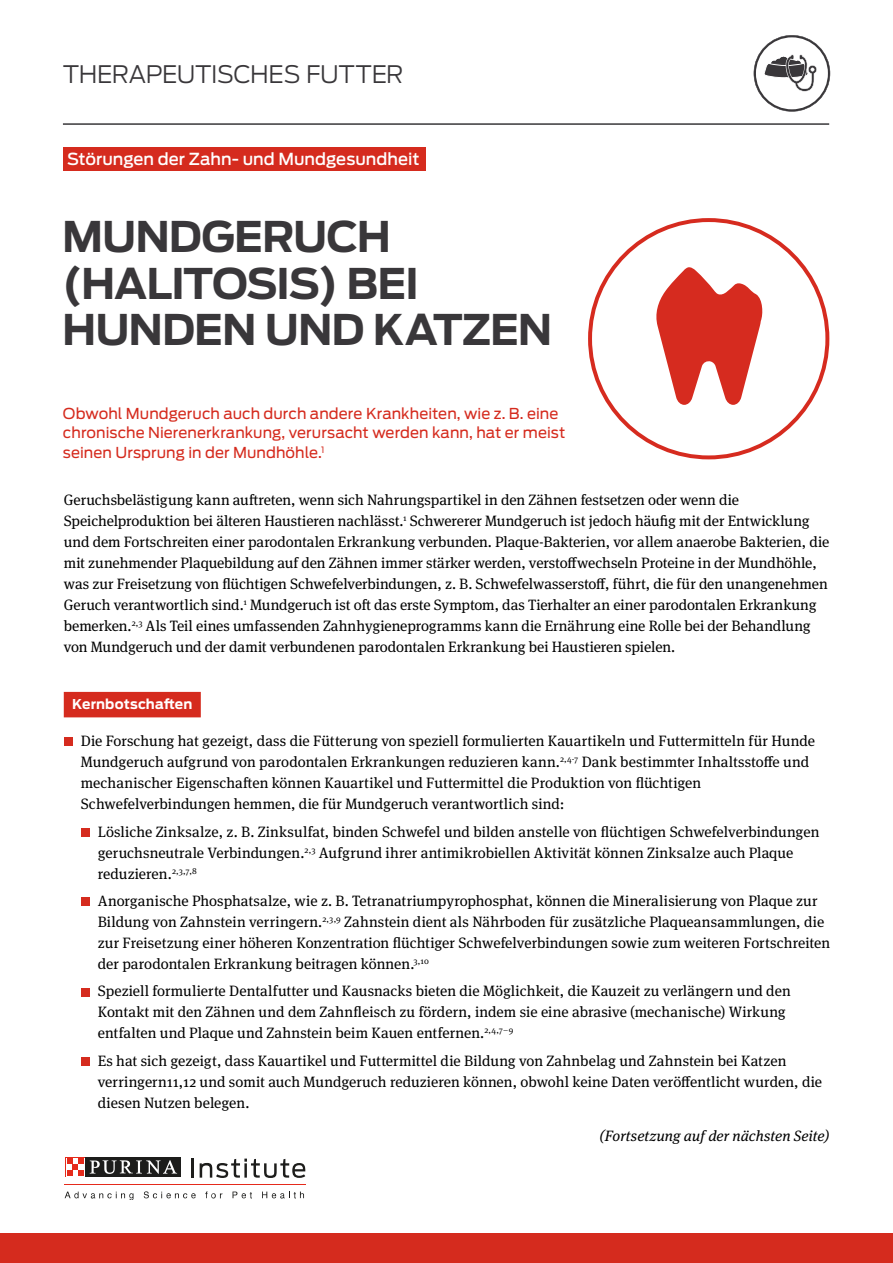
<style>
.page{position:relative;width:893px;height:1263px;background:#fff}
.page>*{position:absolute;margin:0;border:0;box-sizing:border-box;transform-origin:0 0}
.t1{font:700 42px/46.5px "Antenna";letter-spacing:-.025em;color:#39373a}
.t2{font:300 24px "Antenna";letter-spacing:-.015em;color:#39373a}
.t3{font:500 16.5px "Antenna";color:#fff}
.t4{font:15px/21px "Meta Serif Pro";color:#000}
.t5{font:15px/19.5px "Antenna";letter-spacing:.005em;color:#d52b1e}
.t6{font:italic 15px "Meta Serif Pro";letter-spacing:.005em;color:#000}
.t7{font:700 13.5px "Antenna";letter-spacing:.01em;color:#fff}
</style>
<div class="page">
<div style="left:0;top:1233px;width:893px;height:30px;background:#d52b1e"></div>
<hr style="left:65px;top:1184px;width:241px;height:1px;background:#e52a1b">
<svg style="left:192px;top:1158px;width:2px;height:19px"></svg>
<svg style="left:200px;top:1158px;width:105px;height:20px"></svg>
<svg style="left:65px;top:1191px;width:68px;height:9px"></svg>
<svg style="left:144px;top:1191px;width:52px;height:7px"></svg>
<svg style="left:205px;top:1191px;width:17px;height:7px"></svg>
<svg style="left:233px;top:1191px;width:19px;height:7px"></svg>
<svg style="left:262px;top:1191px;width:42px;height:7px"></svg>
<div style="left:65px;top:1157px;width:21px;height:20px;background:#1d1d1b"></div>
<svg style="left:65px;top:1157px;width:20px;height:20px"></svg>
<div style="left:86px;top:1157px;width:95px;height:20px;background:#1d1d1b"></div>
<svg style="left:90px;top:1160px;width:87px;height:14px"></svg>
<svg style="left:66px;top:1158px;width:18px;height:18px"></svg>
<svg style="left:67px;top:1158px;width:17px;height:17px"></svg>
<div style="left:63px;top:147px;width:362px;height:24px;background:#d52b1e"></div>
<hr style="left:63px;top:123px;width:766px;height:2px;background:#39373a">
<svg style="left:754px;top:35px;width:76px;height:77px"></svg>
<div style="left:64px;top:692px;width:137px;height:25px;background:#d52b1e"></div>
<div style="left:64px;top:738px;width:8px;height:8px;background:#d52b1e"></div>
<div style="left:81px;top:828px;width:8px;height:8px;background:#d52b1e"></div>
<div style="left:81px;top:897px;width:8px;height:9px;background:#d52b1e"></div>
<div style="left:81px;top:988px;width:8px;height:8px;background:#d52b1e"></div>
<div style="left:81px;top:1057px;width:8px;height:9px;background:#d52b1e"></div>
<svg style="left:588px;top:218px;width:241px;height:241px"></svg>
<svg style="left:654px;top:267px;width:109px;height:138px"></svg>
<h2 class="t2" style="left:63px;top:58px;width:342px">THERAPEUTISCHES FUTTER</h2>
<p class="t3" style="left:67px;top:148px;width:354px">Störungen der Zahn- und Mundgesundheit</p>
<h1 class="t1" style="left:62px;top:214px;width:492px">MUNDGERUCH (HALITOSIS) BEI<br>HUNDEN UND KATZEN</h1>
<p class="t5" style="left:63px;top:403px;width:504px">Obwohl Mundgeruch auch durch andere Krankheiten, wie z. B. eine chronische Nierenerkrankung, verursacht werden kann, hat er meist seinen Ursprung in der Mundhöhle.<sup>1</sup></p>
<p class="t4" style="left:64px;top:489px;width:767px">Geruchsbelästigung kann auftreten, wenn sich Nahrungspartikel in den Zähnen festsetzen oder wenn die Speichelproduktion bei älteren Haustieren nachlässt.<sup>1</sup> Schwererer Mundgeruch ist jedoch häufig mit der Entwicklung und dem Fortschreiten einer parodontalen Erkrankung verbunden. Plaque-Bakterien, vor allem anaerobe Bakterien, die mit zunehmender Plaquebildung auf den Zähnen immer stärker werden, verstoffwechseln Proteine in der Mundhöhle, was zur Freisetzung von flüchtigen Schwefelverbindungen, z. B. Schwefelwasserstoff, führt, die für den unangenehmen Geruch verantwortlich sind.<sup>1</sup> Mundgeruch ist oft das erste Symptom, das Tierhalter an einer parodontalen Erkrankung bemerken.<sup>2,3</sup> Als Teil eines umfassenden Zahnhygieneprogramms kann die Ernährung eine Rolle bei der Behandlung von Mundgeruch und der damit verbundenen parodontalen Erkrankung bei Haustieren spielen.</p>
<p class="t7" style="left:72px;top:695px;width:122px">Kernbotschaften</p>
<p class="t4" style="left:81px;top:730px;width:736px">Die Forschung hat gezeigt, dass die Fütterung von speziell formulierten Kauartikeln und Futtermitteln für Hunde Mundgeruch aufgrund von parodontalen Erkrankungen reduzieren kann.<sup>2,4-7</sup> Dank bestimmter Inhaltsstoffe und mechanischer Eigenschaften können Kauartikel und Futtermittel die Produktion von flüchtigen Schwefelverbindungen hemmen, die für Mundgeruch verantwortlich sind:</p>
<p class="t4" style="left:98px;top:820px;width:723px">Lösliche Zinksalze, z. B. Zinksulfat, binden Schwefel und bilden anstelle von flüchtigen Schwefelverbindungen geruchsneutrale Verbindungen.<sup>2,3</sup> Aufgrund ihrer antimikrobiellen Aktivität können Zinksalze auch Plaque reduzieren.<sup>2,3,7,8</sup></p>
<p class="t4" style="left:98px;top:889px;width:734px">Anorganische Phosphatsalze, wie z. B. Tetranatriumpyrophosphat, können die Mineralisierung von Plaque zur Bildung von Zahnstein verringern.<sup>2,3,9</sup> Zahnstein dient als Nährboden für zusätzliche Plaqueansammlungen, die zur Freisetzung einer höheren Konzentration flüchtiger Schwefelverbindungen sowie zum weiteren Fortschreiten der parodontalen Erkrankung beitragen können.<sup>3,10</sup></p>
<p class="t4" style="left:98px;top:980px;width:694px">Speziell formulierte Dentalfutter und Kausnacks bieten die Möglichkeit, die Kauzeit zu verlängern und den<br>Kontakt mit den Zähnen und dem Zahnfleisch zu fördern, indem sie eine abrasive (mechanische) Wirkung entfalten und Plaque und Zahnstein beim Kauen entfernen.<sup>2,4,7–9</sup></p>
<p class="t4" style="left:98px;top:1049px;width:726px">Es hat sich gezeigt, dass Kauartikel und Futtermittel die Bildung von Zahnbelag und Zahnstein bei Katzen verringern11,12 und somit auch Mundgeruch reduzieren können, obwohl keine Daten veröffentlicht wurden, die diesen Nutzen belegen.</p>
<p class="t6" style="left:599px;top:1125px;width:231px">(Fortsetzung auf der nächsten Seite)</p>
</div>
